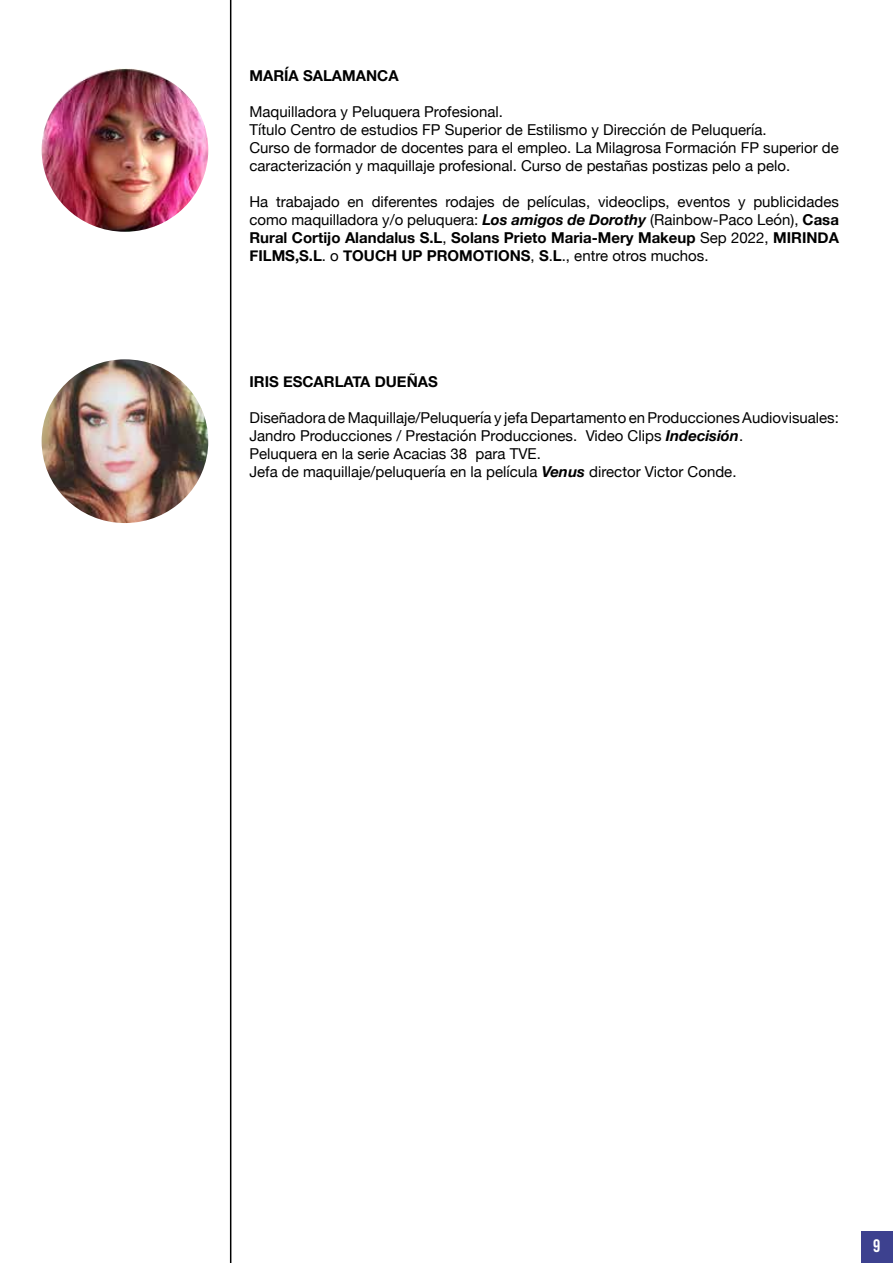
<style>
.page{position:relative;width:893px;height:1263px;background:#fff}
.page>*{position:absolute;margin:0;border:0;box-sizing:border-box;transform-origin:0 0}
.t1{font:18px "Bebas Neue";color:#fff}
.t2{font:15px/18px "Helvetica Neue";color:#000}
.t3{font:700 15px "Helvetica Neue";color:#000}
.s1{font-weight:700;font-style:italic}
.s2{font-weight:700}
</style>
<div class="page">
<div style="left:861px;top:1231px;width:32px;height:31px;background:#3d418f"></div>
<hr style="left:230px;top:0;width:1px;height:1263px;background:#000">
<img style="left:42px;top:68px;width:166px;height:164px">
<img style="left:42px;top:359px;width:166px;height:164px">
<p class="t3" style="left:249px;top:63px;width:151px">MARÍA SALAMANCA</p>
<p class="t2" style="left:249px;top:103px;width:591px">Maquilladora y Peluquera Profesional.<br>Título Centro de estudios FP Superior de Estilismo y Dirección de Peluquería.<br>Curso de formador de docentes para el empleo. La Milagrosa Formación FP superior de caracterización y maquillaje profesional. Curso de pestañas postizas pelo a pelo.</p>
<p class="t2" style="left:249px;top:193px;width:591px;text-align:justify">Ha trabajado en diferentes rodajes de películas, videoclips, eventos y publicidades como maquilladora y/o peluquera: <span class="s1">Los amigos de Dorothy</span> (Rainbow-Paco León), <span class="s2">Casa Rural Cortijo Alandalus S.L</span>, <span class="s2">Solans Prieto Maria-Mery Makeup</span> Sep 2022, <span class="s2">MIRINDA FILMS,S.L</span>. o <span class="s2">TOUCH UP PROMOTIONS</span>, <span class="s2">S</span>.<span class="s2">L</span>., entre otros muchos.</p>
<p class="t3" style="left:249px;top:369px;width:190px">IRIS ESCARLATA DUEÑAS</p>
<p class="t2" style="left:249px;top:409px;width:591px">Diseñadora de Maquillaje/Peluquería y jefa Departamento en Producciones Audiovisuales:<br>Jandro Producciones / Prestación Producciones. Video Clips <span class="s1">Indecisión</span>.<br>Peluquera en la serie Acacias 38 para TVE.<br>Jefa de maquillaje/peluquería en la película <span class="s1">Venus</span> director Victor Conde.</p>
<p class="t1" style="left:873px;top:1235px;width:9px">9</p>
</div>
